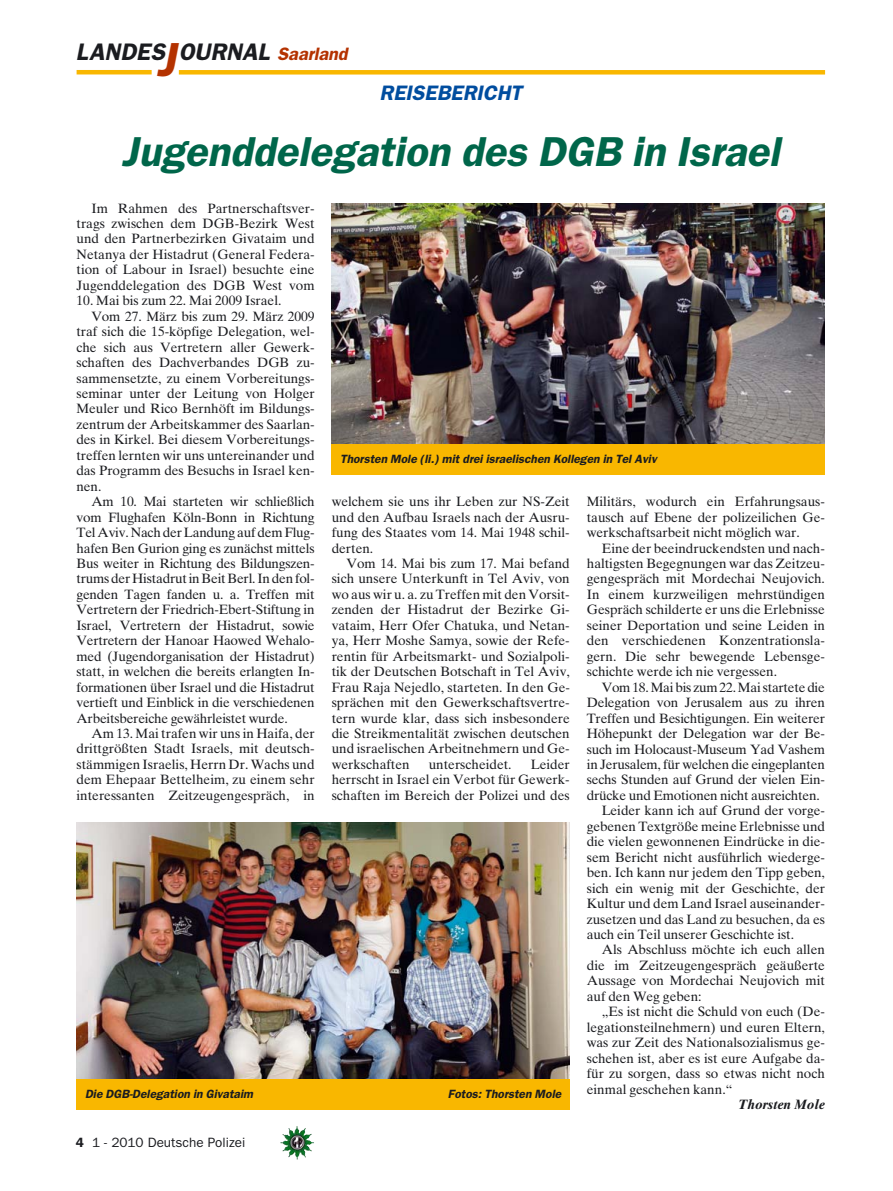
<style>
.page{position:relative;width:893px;height:1191px;background:#fff}
.page>*{position:absolute;margin:0;border:0;box-sizing:border-box;transform-origin:0 0}
.t1{font:italic 600 42px "Franklin Gothic";color:#00664a}
.t2{font:italic 600 24px "Franklin Gothic";color:#1b1c20}
.t3{font:italic 600 21px "Franklin Gothic";color:#004d9f}
.t4{font:13.5px/15.5px "Times Ten";letter-spacing:-.005em;color:#1b1c20;text-align:justify}
.t5{font:13.5px "Franklin Gothic";color:#1b1c20}
.t6{font:italic 700 13.5px "Times Ten";color:#1b1c20}
.t7{font:italic 600 12px "Franklin Gothic";color:#1b1c20}
.s1{font-size:48px;color:#b43200}
.s2{font-size:18px;color:#b43200}
.s3{font-weight:600}
</style>
<div class="page">
<img style="left:282px;top:1127px;width:32px;height:32px">
<hr style="left:77px;top:70px;width:75px;height:4px;background:#f9b700">
<div style="left:179px;top:70px;width:646px;height:5px;background:#f9b700"></div>
<img style="left:77px;top:822px;width:493px;height:257px">
<div style="left:77px;top:1079px;width:493px;height:31px;background:#f9b700"></div>
<img style="left:332px;top:204px;width:493px;height:240px">
<div style="left:332px;top:444px;width:493px;height:31px;background:#f9b700"></div>
<h2 class="t2" style="left:76px;top:44px;width:276px">LANDES<span class="s1">J</span>OURNAL <span class="s2">Saarland</span></h2>
<h3 class="t3" style="left:380px;top:86px;width:147px">REISEBERICHT</h3>
<h1 class="t1" style="left:122px;top:137px;width:667px">Jugenddelegation des DGB in Israel</h1>
<p class="t4" style="left:77px;top:201px;width:240px;text-indent:15px">Im Rahmen des Partnerschaftsver&shy;trags zwischen dem DGB-Bezirk West und den Partnerbezirken Givataim und Netanya der Histadrut (General Federa&shy;tion of Labour in Israel) besuchte eine Jugenddelegation des DGB West vom</p>
<p class="t4" style="left:77px;top:294px;width:206px">10. Mai bis zum 22. Mai 2009 Israel.</p>
<p class="t4" style="left:91px;top:310px;width:225px">Vom 27. März bis zum 29. März 2009</p>
<p class="t4" style="left:77px;top:325px;width:240px">traf sich die 15-köpfige Delegation, wel-</p>
<p class="t4" style="left:77px;top:341px;width:240px">che sich aus Vertretern aller Gewerk-</p>
<p class="t4" style="left:77px;top:356px;width:240px">schaften des Dachverbandes DGB zu-</p>
<p class="t4" style="left:77px;top:371px;width:240px">sammensetzte, zu einem Vorbereitungs-</p>
<p class="t4" style="left:77px;top:387px;width:240px">seminar unter der Leitung von Holger</p>
<p class="t4" style="left:77px;top:402px;width:240px">Meuler und Rico Bernhöft im Bildungs-</p>
<p class="t4" style="left:77px;top:418px;width:240px">zentrum der Arbeitskammer des Saarlan-</p>
<p class="t4" style="left:77px;top:433px;width:240px">des in Kirkel. Bei diesem Vorbereitungs-</p>
<p class="t4" style="left:77px;top:449px;width:240px">treffen lernten wir uns untereinander und</p>
<p class="t4" style="left:77px;top:464px;width:240px">das Programm des Besuchs in Israel ken-</p>
<p class="t4" style="left:77px;top:480px;width:26px">nen.</p>
<p class="t4" style="left:91px;top:495px;width:225px">Am 10. Mai starteten wir schließlich</p>
<p class="t4" style="left:77px;top:510px;width:240px">vom Flughafen Köln-Bonn in Richtung</p>
<p class="t4" style="left:77px;top:526px;width:240px">Tel Aviv. Nach der Landung auf dem Flug-</p>
<p class="t4" style="left:77px;top:541px;width:240px">hafen Ben Gurion ging es zunächst mittels</p>
<p class="t4" style="left:77px;top:557px;width:240px">Bus weiter in Richtung des Bildungszen-</p>
<p class="t4" style="left:77px;top:572px;width:240px">trums der Histadrut in Beit Berl. In den fol-</p>
<p class="t4" style="left:77px;top:588px;width:240px">genden Tagen fanden u. a. Treffen mit</p>
<p class="t4" style="left:77px;top:603px;width:240px">Vertretern der Friedrich-Ebert-Stiftung in</p>
<p class="t4" style="left:77px;top:619px;width:240px">Israel, Vertretern der Histadrut, sowie</p>
<p class="t4" style="left:77px;top:634px;width:240px">Vertretern der Hanoar Haowed Wehalo-</p>
<p class="t4" style="left:77px;top:650px;width:240px">med (Jugendorganisation der Histadrut)</p>
<p class="t4" style="left:77px;top:665px;width:240px">statt, in welchen die bereits erlangten In-</p>
<p class="t4" style="left:77px;top:680px;width:240px">formationen über Israel und die Histadrut</p>
<p class="t4" style="left:77px;top:696px;width:240px">vertieft und Einblick in die verschiedenen</p>
<p class="t4" style="left:77px;top:711px;width:213px">Arbeitsbereiche gewährleistet wurde.</p>
<p class="t4" style="left:91px;top:727px;width:225px">Am 13. Mai trafen wir uns in Haifa, der</p>
<p class="t4" style="left:77px;top:742px;width:240px">drittgrößten Stadt Israels, mit deutsch-</p>
<p class="t4" style="left:77px;top:758px;width:240px">stämmigen Israelis, Herrn Dr. Wachs und</p>
<p class="t4" style="left:77px;top:773px;width:240px">dem Ehepaar Bettelheim, zu einem sehr</p>
<p class="t4" style="left:77px;top:789px;width:240px">interessanten Zeitzeugengespräch, in</p>
<p class="t7" style="left:340px;top:455px;width:320px">Thorsten Mole (li.) mit drei israelischen Kollegen in Tel Aviv</p>
<p class="t4" style="left:332px;top:495px;width:240px">welchem sie uns ihr Leben zur NS-Zeit und den Aufbau Israels nach der Ausru&shy;fung des Staates vom 14. Mai 1948 schil&shy;derten.</p>
<p class="t4" style="left:332px;top:557px;width:240px;text-indent:15px">Vom 14. Mai bis zum 17. Mai befand sich unsere Unterkunft in Tel Aviv, von wo aus wir u. a. zu Treffen mit den Vorsit&shy;zenden der Histadrut der Bezirke Gi&shy;vataim, Herr Ofer Chatuka, und Netan - ya, Herr Moshe Samya, sowie der Refe&shy;rentin für Arbeitsmarkt- und Sozialpoli&shy;tik der Deutschen Botschaft in Tel Aviv, Frau Raja Nejedlo, starteten. In den Ge&shy;sprächen mit den Gewerkschaftsvertre&shy;tern wurde klar, dass sich insbesondere die Streikmentalität zwischen deutschen und israelischen Arbeitnehmern und Ge&shy;werkschaften</p>
<p class="t4" style="left:587px;top:495px;width:240px">Militärs, wodurch ein Erfahrungsaus&shy;tausch auf Ebene der polizeilichen Ge&shy;werkschaftsarbeit nicht möglich war.</p>
<p class="t4" style="left:587px;top:541px;width:240px;text-indent:15px">Eine der beeindruckendsten und nach&shy;haltigsten Begegnungen war das Zeitzeu&shy;gengespräch mit Mordechai Neujovich.<br>In einem kurzweiligen mehrstündigen Gespräch schilderte er uns die Erlebnisse seiner Deportation und seine Leiden in den verschiedenen Konzentrationsla&shy;gern. Die sehr bewegende Lebensge&shy;schichte werde ich nie vergessen.</p>
<p class="t4" style="left:602px;top:680px;width:225px">Vom 18. Mai bis zum 22. Mai startete die</p>
<p class="t4" style="left:587px;top:696px;width:240px">Delegation von Jerusalem aus zu ihren</p>
<p class="t4" style="left:587px;top:711px;width:240px">Treffen und Besichtigungen. Ein weiterer</p>
<p class="t4" style="left:587px;top:727px;width:240px">Höhepunkt der Delegation war der Be-</p>
<p class="t4" style="left:587px;top:742px;width:240px">such im Holocaust-Museum Yad Vashem</p>
<p class="t4" style="left:587px;top:758px;width:240px">in Jerusalem, für welchen die eingeplanten</p>
<p class="t4" style="left:587px;top:773px;width:240px">sechs Stunden auf Grund der vielen Ein-</p>
<p class="t4" style="left:587px;top:789px;width:234px">drücke und Emotionen nicht ausreichten.</p>
<p class="t4" style="left:602px;top:804px;width:225px">Leider kann ich auf Grund der vorge-</p>
<p class="t4" style="left:587px;top:819px;width:240px">gebenen Textgröße meine Erlebnisse und</p>
<p class="t4" style="left:587px;top:835px;width:240px">die vielen gewonnenen Eindrücke in die-</p>
<p class="t4" style="left:587px;top:850px;width:240px">sem Bericht nicht ausführlich wiederge-</p>
<p class="t4" style="left:587px;top:866px;width:240px">ben. Ich kann nur jedem den Tipp geben,</p>
<p class="t4" style="left:587px;top:881px;width:240px">sich ein wenig mit der Geschichte, der</p>
<p class="t4" style="left:587px;top:897px;width:240px">Kultur und dem Land Israel auseinander-</p>
<p class="t4" style="left:587px;top:912px;width:240px">zusetzen und das Land zu besuchen, da es</p>
<p class="t4" style="left:587px;top:928px;width:209px">auch ein Teil unserer Geschichte ist.</p>
<p class="t4" style="left:602px;top:943px;width:225px">Als Abschluss möchte ich euch allen</p>
<p class="t4" style="left:587px;top:959px;width:240px">die im Zeitzeugengespräch geäußerte</p>
<p class="t4" style="left:587px;top:974px;width:240px">Aussage von Mordechai Neujovich mit</p>
<p class="t4" style="left:587px;top:989px;width:116px">auf den Weg geben:</p>
<p class="t4" style="left:602px;top:1005px;width:225px">„Es ist nicht die Schuld von euch (De-</p>
<p class="t4" style="left:587px;top:1020px;width:240px">legationsteilnehmern) und euren Eltern,</p>
<p class="t4" style="left:587px;top:1036px;width:240px">was zur Zeit des Nationalsozialismus ge-</p>
<p class="t4" style="left:587px;top:1051px;width:240px">schehen ist, aber es ist eure Aufgabe da-</p>
<p class="t4" style="left:587px;top:1067px;width:240px">für zu sorgen, dass so etwas nicht noch</p>
<p class="t4" style="left:587px;top:1082px;width:147px">einmal geschehen kann.“</p>
<p class="t6" style="left:738px;top:1099px;width:88px">Thorsten Mole</p>
<p class="t4" style="left:332px;top:758px;width:240px;text-indent:199px">Leider herrscht in Israel ein Verbot für Gewerk&shy;schaften im Bereich der Polizei und des</p>
<p class="t4" style="left:429px;top:758px;width:84px">unterscheidet.</p>
<p class="t7" style="left:85px;top:1089px;width:171px">Die DGB-Delegation in Givataim</p>
<p class="t7" style="left:448px;top:1089px;width:117px">Fotos: Thorsten Mole</p>
<p class="t5" style="left:76px;top:1137px;width:171px"><span class="s3">4</span> 1 - 2010 Deutsche Polizei</p>
</div>
